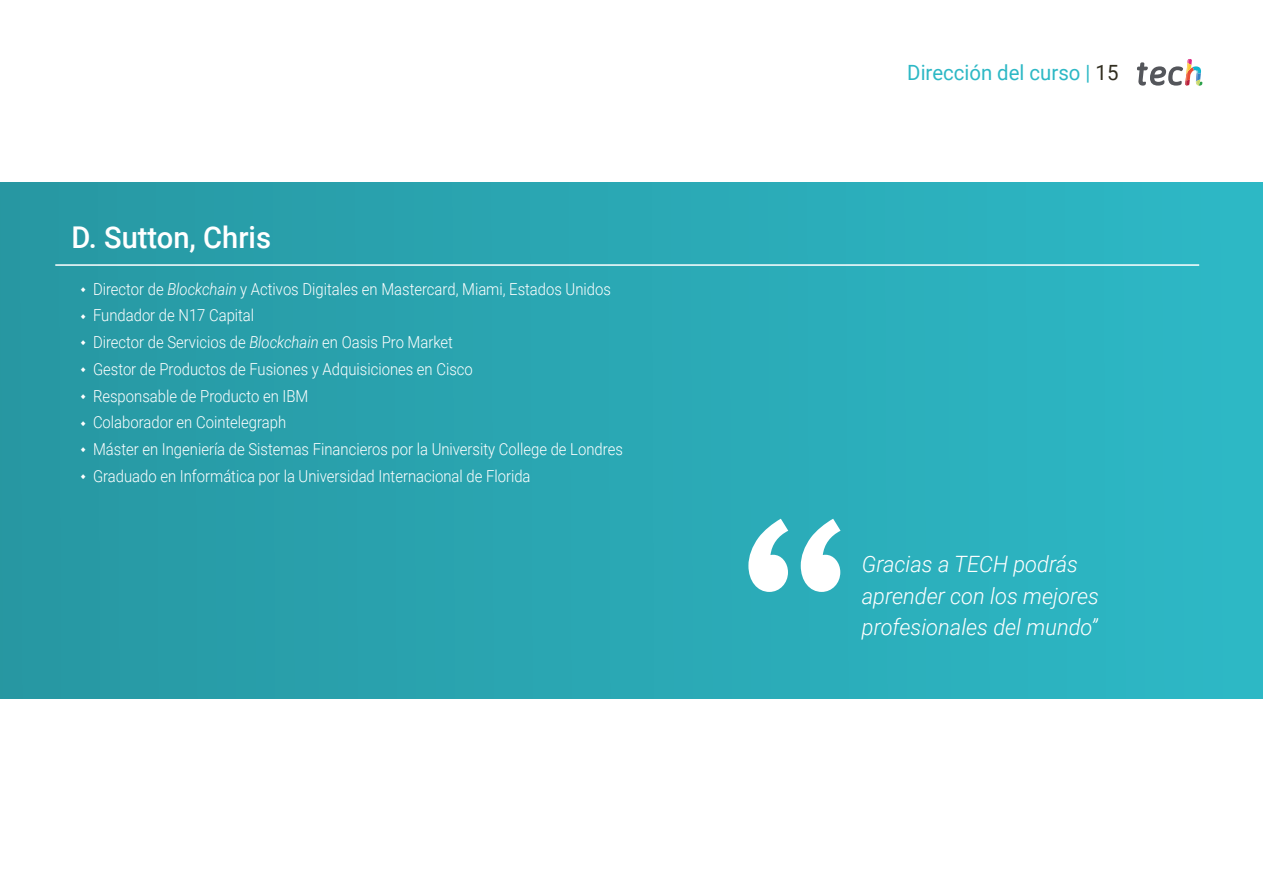
<style>
.page{position:relative;width:1263px;height:893px;background:#fff}
.page>*{position:absolute;margin:0;border:0;box-sizing:border-box;transform-origin:0 0}
.t1{font:500 30px "Roboto";color:#fff}
.t2{font:italic 300 22.5px/31.5px "Roboto";color:#fff}
.t3{font:21px "Roboto";color:#2db8c5}
.t4{font:300 16.5px/26.7px "Roboto";color:#fff;scale:.9 1}
.s1{font-style:italic}
.s2{color:#312e20}
</style>
<div class="page">
<svg style="left:1137px;top:59px;width:65px;height:27px"></svg>
<div style="left:0;top:182px;width:1263px;height:516px;background:linear-gradient(to right,#2797a2,#2db9c6)"></div>
<svg style="left:748px;top:519px;width:92px;height:73px"></svg>
<hr style="left:55px;top:264px;width:1144px;height:2px;background:#fff">
<svg style="left:81px;top:287px;width:5px;height:5px"></svg>
<svg style="left:81px;top:314px;width:5px;height:5px"></svg>
<svg style="left:81px;top:340px;width:5px;height:5px"></svg>
<svg style="left:81px;top:367px;width:5px;height:5px"></svg>
<svg style="left:81px;top:394px;width:5px;height:5px"></svg>
<svg style="left:81px;top:421px;width:5px;height:5px"></svg>
<svg style="left:81px;top:447px;width:5px;height:5px"></svg>
<svg style="left:81px;top:474px;width:5px;height:5px"></svg>
<h1 class="t1" style="left:71px;top:216px;width:201px">D. Sutton, Chris</h1>
<p class="t4" style="left:93px;top:275px;width:590px">Director de <span class="s1">Blockchain</span> y Activos Digitales en Mastercard, Miami, Estados Unidos Fundador de N17 Capital<br>Director de Servicios de <span class="s1">Blockchain</span> en Oasis Pro Market<br>Gestor de Productos de Fusiones y Adquisiciones en Cisco<br>Responsable de Producto en IBM<br>Colaborador en Cointelegraph<br>Máster en Ingeniería de Sistemas Financieros por la University College de Londres Graduado en Informática por la Universidad Internacional de Florida</p>
<p class="t3" style="left:907px;top:57px;width:213px">Dirección del curso | <span class="s2">15</span></p>
<h2 class="t2" style="left:862px;top:548px;width:239px">Gracias a TECH podrás aprender con los mejores profesionales del mundo”</h2>
</div>
